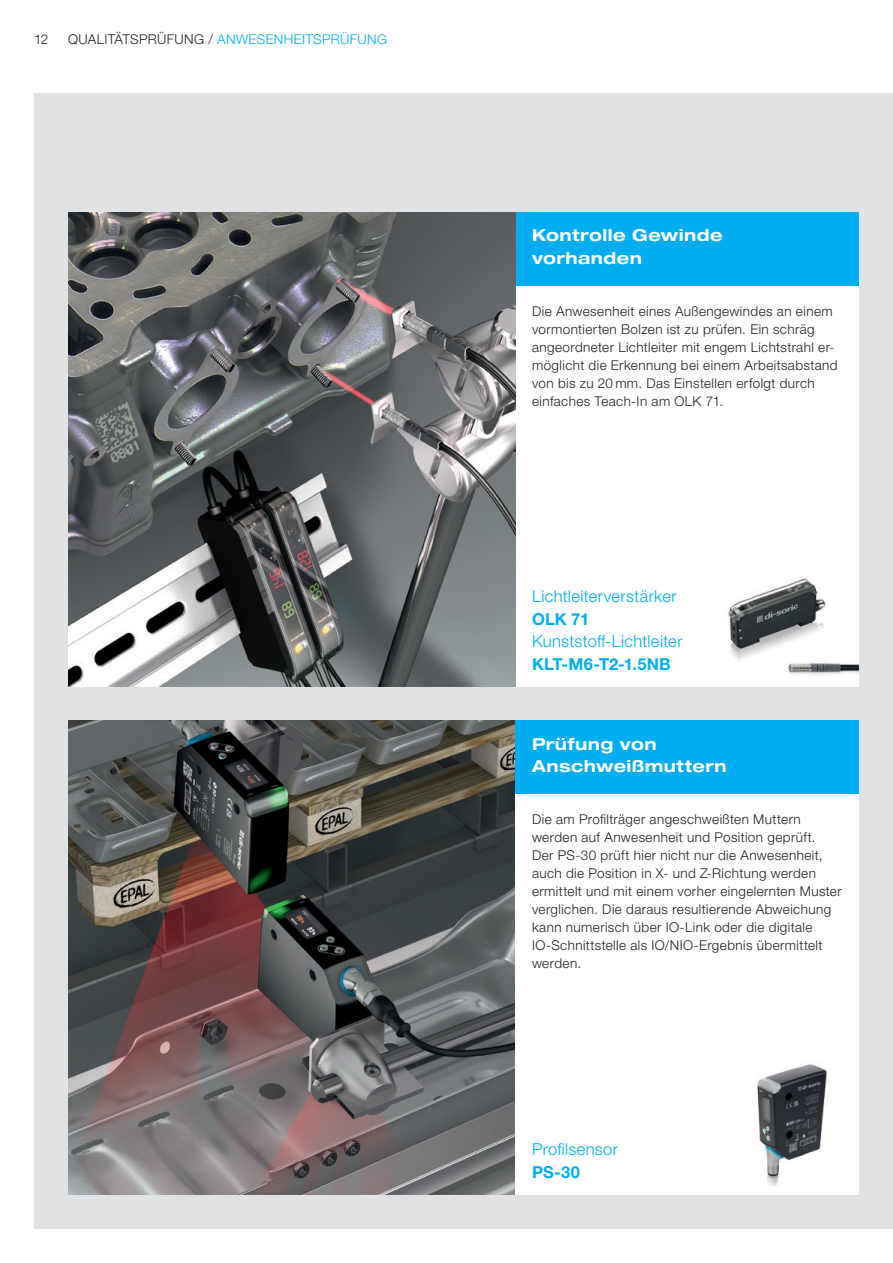
<style>
.page{position:relative;width:893px;height:1263px;background:#fff}
.page>*{position:absolute;margin:0;border:0;box-sizing:border-box;transform-origin:0 0}
.t1{font:300 16.5px "Helvetica Neue LTW1 G";letter-spacing:.02em;color:#00aeef}
.t2{font:700 expanded 16.5px/22.5px "Helvetica Neue LTW1 G";letter-spacing:.025em;color:#fff}
.t3{font:700 16.5px "Helvetica Neue LTW1 G";letter-spacing:.005em;color:#00aeef}
.t4{font:300 13.5px/18px "Helvetica Neue LTW1 G";letter-spacing:.03em;color:#231f20}
.t5{font:300 13.5px "Helvetica Neue LTW1 G";letter-spacing:.03em;color:#00aeef}
.s1{color:#231f20}
</style>
<div class="page">
<div style="left:34px;top:94px;width:859px;height:1135px;background:#e1e2e4"></div>
<div style="left:515px;top:213px;width:344px;height:474px;background:#fff"></div>
<div style="left:515px;top:213px;width:344px;height:73px;background:#00aeef"></div>
<img style="left:68px;top:213px;width:447px;height:474px">
<img style="left:728px;top:578px;width:98px;height:45px">
<img style="left:729px;top:623px;width:66px;height:38px">
<img style="left:795px;top:623px;width:29px;height:16px">
<img style="left:784px;top:643px;width:11px;height:18px">
<img style="left:788px;top:663px;width:71px;height:12px">
<img style="left:788px;top:663px;width:49px;height:5px">
<img style="left:68px;top:721px;width:447px;height:474px">
<div style="left:515px;top:721px;width:344px;height:474px;background:#fff"></div>
<div style="left:515px;top:721px;width:344px;height:73px;background:#00aeef"></div>
<img style="left:757px;top:1064px;width:70px;height:122px">
<p class="t4" style="left:34px;top:30px;width:16px">12</p>
<p class="t5" style="left:68px;top:31px;width:320px"><span class="s1">QUALITÄTSPRÜFUNG /</span> ANWESENHEITSPRÜFUNG</p>
<p class="t2" style="left:532px;top:224px;width:192px">Kontrolle Gewinde vorhanden</p>
<p class="t4" style="left:532px;top:302px;width:307px">Die Anwesenheit eines Außengewindes an einem vormontierten Bolzen ist zu prüfen. Ein schräg angeordneter Lichtleiter mit engem Lichtstrahl er&shy;möglicht die Erkennung bei einem Arbeitsabstand von bis zu 20 mm. Das Einstellen erfolgt durch einfaches Teach-In am OLK 71.</p>
<p class="t1" style="left:532px;top:586px;width:146px">Lichtleiterverstärker</p>
<p class="t3" style="left:532px;top:609px;width:59px">OLK 71</p>
<p class="t1" style="left:532px;top:631px;width:152px">Kunststoff-Lichtleiter</p>
<p class="t3" style="left:532px;top:654px;width:140px">KLT-M6-T2-1.5NB</p>
<p class="t2" style="left:532px;top:732px;width:196px">Prüfung von<br>Anschweißmuttern</p>
<p class="t4" style="left:532px;top:810px;width:311px">Die am Profilträger angeschweißten Muttern werden auf Anwesenheit und Position geprüft.<br>Der PS-30 prüft hier nicht nur die Anwesenheit, auch die Position in X- und Z-Richtung werden ermittelt und mit einem vorher eingelernten Muster verglichen. Die daraus resultierende Abweichung kann numerisch über IO-Link oder die digitale IO-Schnittstelle als IO/NIO-Ergebnis übermittelt werden.</p>
<p class="t1" style="left:532px;top:1139px;width:87px">Profilsensor</p>
<p class="t3" style="left:532px;top:1162px;width:50px">PS-30</p>
</div>
